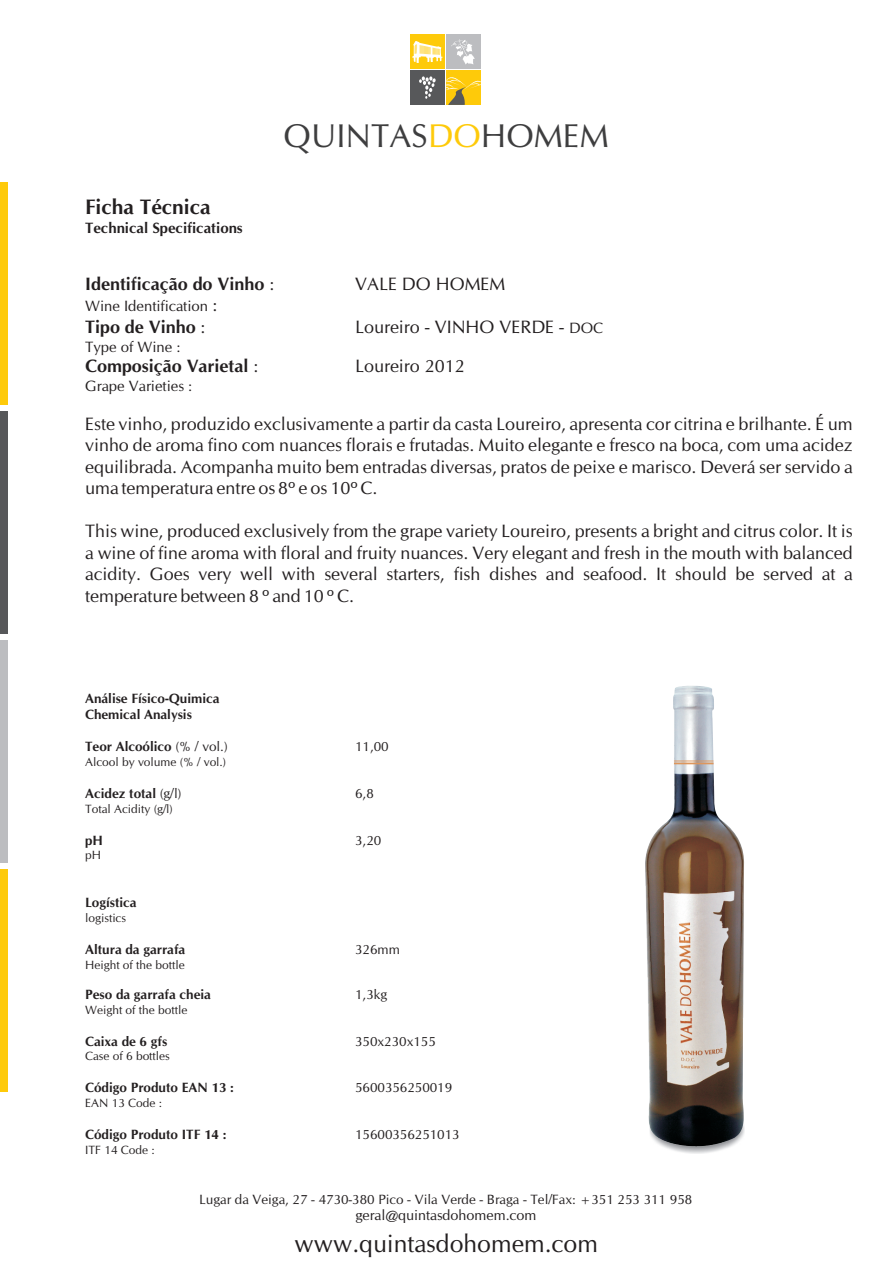
<style>
.page{position:relative;width:893px;height:1263px;background:#fff}
.page>*{position:absolute;margin:0;border:0;box-sizing:border-box;transform-origin:0 0}
.t1{font:33px "CG Omega";color:#3e3e3f}
.t2{font:24.9px "CG Omega";color:#231f20}
.t3{font:700 21px "CG Omega";color:#231f20}
.t4{font:18px/21.5px "CG Omega";color:#231f20;text-align:justify}
.t5{font:700 18px "CG Omega";color:#231f20}
.t6{font:15px "CG Omega";color:#231f20}
.t7{font:700 15px "CG Omega";color:#231f20}
.t8{font:14.4px "CG Omega";color:#231f20}
.t9{font:700 13.5px/16.2px "CG Omega";color:#231f20}
.t10{font:13.5px "CG Omega";color:#231f20}
.t11{font:12px "CG Omega";color:#231f20}
.s1{color:#feca0a}
.s2{font-weight:400}
.s3{font-size:18px}
.s4{font-size:15px}
</style>
<div class="page">
<div style="left:410px;top:35px;width:35px;height:34px;background:#feca0a"></div>
<div style="left:446px;top:35px;width:35px;height:34px;background:#bcbdc0"></div>
<div style="left:410px;top:70px;width:35px;height:35px;background:#57585a"></div>
<svg style="left:419px;top:76px;width:17px;height:23px"></svg>
<svg style="left:412px;top:41px;width:31px;height:22px"></svg>
<div style="left:446px;top:70px;width:35px;height:35px;background:#feca0a"></div>
<svg style="left:446px;top:77px;width:35px;height:28px"></svg>
<svg style="left:451px;top:39px;width:24px;height:26px"></svg>
<div style="left:0;top:182px;width:8px;height:223px;background:#feca0a"></div>
<div style="left:0;top:640px;width:8px;height:222px;background:#bcbdc0"></div>
<div style="left:0;top:412px;width:8px;height:222px;background:#57585a"></div>
<div style="left:0;top:869px;width:8px;height:223px;background:#feca0a"></div>
<img style="left:645px;top:686px;width:100px;height:462px">
<hr style="left:674px;top:762px;width:40px;height:2px;background:#dd965c">
<hr style="left:674px;top:760px;width:39px;height:1px;background:#dd965c">
<p class="t3" style="left:85px;top:198px;width:127px">Ficha Técnica</p>
<p class="t7" style="left:85px;top:222px;width:159px">Technical Specifications</p>
<h1 class="t1" style="left:283px;top:123px;width:327px">QUINTAS<span class="s1">DO</span>HOMEM</h1>
<p class="t5" style="left:85px;top:276px;width:191px">Identificação do Vinho <span class="s2">:</span></p>
<p class="t6" style="left:85px;top:300px;width:134px">Wine Identification <span class="s3">:</span></p>
<p class="t5" style="left:85px;top:319px;width:122px">Tipo de Vinho <span class="s2">:</span></p>
<p class="t4" style="left:355px;top:317px;width:250px">Loureiro - VINHO VERDE - <span class="s4">DOC</span></p>
<p class="t6" style="left:85px;top:340px;width:97px">Type of Wine :</p>
<p class="t5" style="left:85px;top:359px;width:175px">Composição Varietal <span class="s2">:</span></p>
<p class="t4" style="left:355px;top:357px;width:111px">Loureiro 2012</p>
<p class="t6" style="left:85px;top:380px;width:109px">Grape Varieties :</p>
<p class="t4" style="left:85px;top:414px;width:769px">Este vinho, produzido exclusivamente a partir da casta Loureiro, apresenta cor citrina e brilhante. É um vinho de aroma fino com nuances florais e frutadas. Muito elegante e fresco na boca, com uma acidez equilibrada. Acompanha muito bem entradas diversas, pratos de peixe e marisco. Deverá ser servido a uma temperatura entre os 8º e os 10º C.</p>
<p class="t4" style="left:85px;top:522px;width:769px">This wine, produced exclusively from the grape variety Loureiro, presents a bright and citrus color. It is a wine of fine aroma with floral and fruity nuances. Very elegant and fresh in the mouth with balanced acidity. Goes very well with several starters, fish dishes and seafood. It should be served at a temperature between 8 º and 10 º C.</p>
<p class="t4" style="left:355px;top:274px;width:152px">VALE DO HOMEM</p>
<p class="t9" style="left:85px;top:691px;width:136px">Análise Físico-Quimica<br>Chemical Analysis</p>
<p class="t9" style="left:85px;top:740px;width:144px">Teor Alcoólico <span class="s2">(% / vol.)</span></p>
<p class="t11" style="left:85px;top:757px;width:143px">Alcool by volume (% / vol.)</p>
<p class="t9" style="left:85px;top:786px;width:98px">Acidez total <span class="s2">(g/l)</span></p>
<p class="t10" style="left:355px;top:788px;width:20px">6,8</p>
<p class="t11" style="left:85px;top:804px;width:89px">Total Acidity (g/l)</p>
<p class="t9" style="left:85px;top:833px;width:19px">pH</p>
<p class="t10" style="left:355px;top:834px;width:28px">3,20</p>
<p class="t11" style="left:85px;top:850px;width:17px">pH</p>
<p class="t9" style="left:85px;top:896px;width:53px">Logística</p>
<p class="t11" style="left:85px;top:913px;width:42px">logistics</p>
<p class="t9" style="left:85px;top:942px;width:102px">Altura da garrafa</p>
<p class="t10" style="left:355px;top:944px;width:46px">326mm</p>
<p class="t11" style="left:85px;top:960px;width:101px">Height of the bottle</p>
<p class="t9" style="left:85px;top:987px;width:127px">Peso da garrafa cheia</p>
<p class="t10" style="left:355px;top:989px;width:34px">1,3kg</p>
<p class="t11" style="left:85px;top:1005px;width:104px">Weight of the bottle</p>
<p class="t9" style="left:85px;top:1034px;width:84px">Caixa de 6 gfs</p>
<p class="t10" style="left:355px;top:1035px;width:82px">350x230x155</p>
<p class="t11" style="left:85px;top:1051px;width:86px">Case of 6 bottles</p>
<p class="t9" style="left:85px;top:1080px;width:150px">Código Produto EAN 13 :</p>
<p class="t10" style="left:355px;top:1082px;width:99px">5600356250019</p>
<p class="t11" style="left:85px;top:1098px;width:78px">EAN 13 Code :</p>
<p class="t9" style="left:85px;top:1127px;width:143px">Código Produto ITF 14 :</p>
<p class="t10" style="left:355px;top:1129px;width:106px">15600356251013</p>
<p class="t11" style="left:85px;top:1144px;width:71px">ITF 14 Code :</p>
<p class="t10" style="left:355px;top:741px;width:35px">11,00</p>
<p class="t10" style="left:199px;top:1193px;width:495px">Lugar da Veiga, 27 - 4730-380 Pico - Vila Verde - Braga - Tel/Fax: +351 253 311 958</p>
<h2 class="t2" style="left:295px;top:1234px;width:305px">www.quintasdohomem.com</h2>
<p class="t8" style="left:355px;top:1209px;width:183px">geral@quintasdohomem.com</p>
</div>
